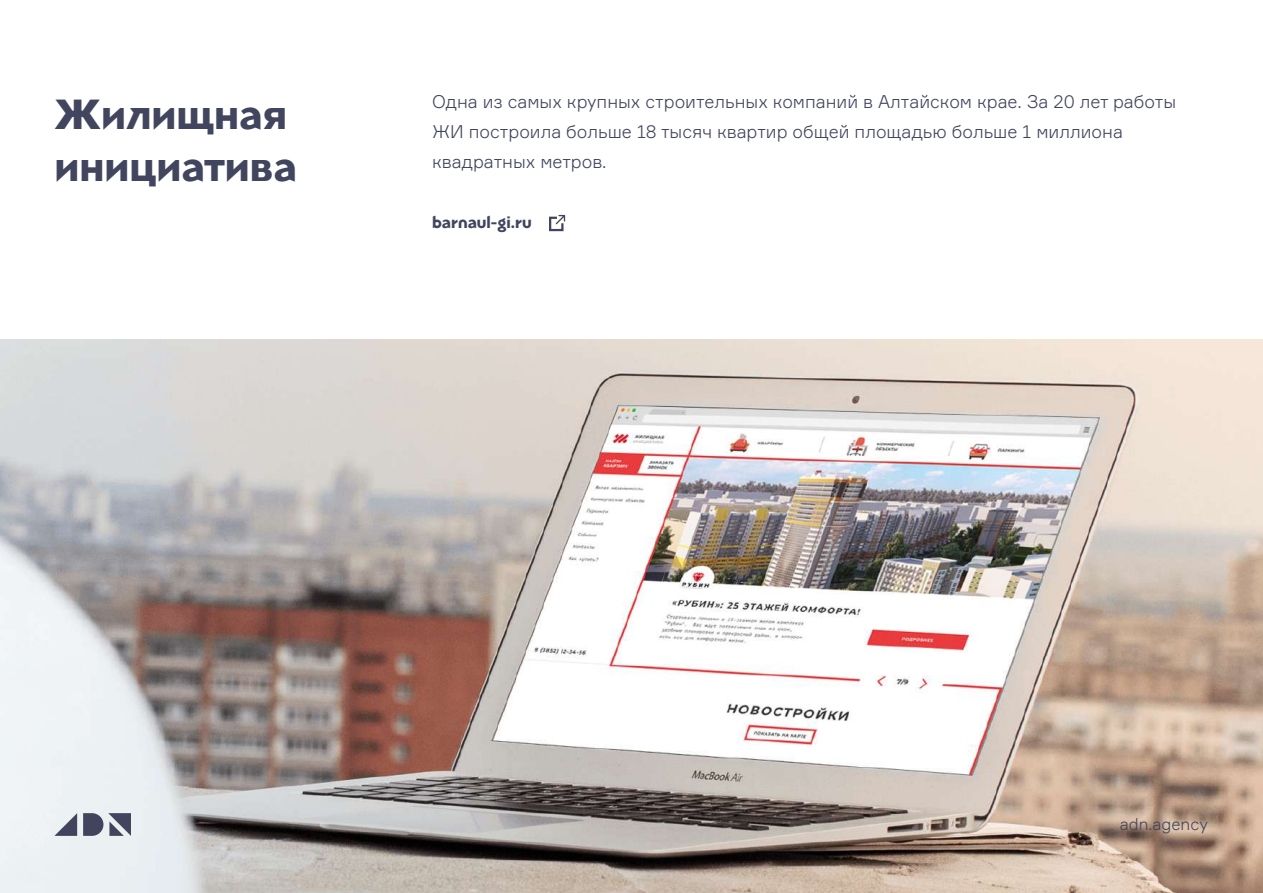
<style>
.page{position:relative;width:1263px;height:893px;background:#fff}
.page>*{position:absolute;margin:0;border:0;box-sizing:border-box;transform-origin:0 0}
.t1{font:700 42px/52.5px "Atomic Alice";color:#41455e}
.t2{font:300 18px/30px "Formular";color:#41455e}
.t3{font:700 16.5px "Atomic Alice";color:#41455e}
.t4{font:300 16.5px "Formular";color:#41455e}
</style>
<div class="page">
<svg style="left:549px;top:215px;width:16px;height:17px"></svg>
<img style="left:0;top:339px;width:1263px;height:554px">
<svg style="left:83px;top:813px;width:48px;height:23px"></svg>
<svg style="left:54px;top:813px;width:23px;height:23px"></svg>
<h1 class="t1" style="left:55px;top:88px;width:244px">Жилищная инициатива</h1>
<p class="t2" style="left:432px;top:86px;width:745px">Одна из самых крупных строительных компаний в Алтайском крае. За 20 лет работы<br>ЖИ построила больше 18 тысяч квартир общей площадью больше 1 миллиона квадратных метров.</p>
<p class="t3" style="left:432px;top:212px;width:101px">barnaul-gi.ru</p>
<p class="t4" style="left:1120px;top:814px;width:90px">adn.agency</p>
</div>
